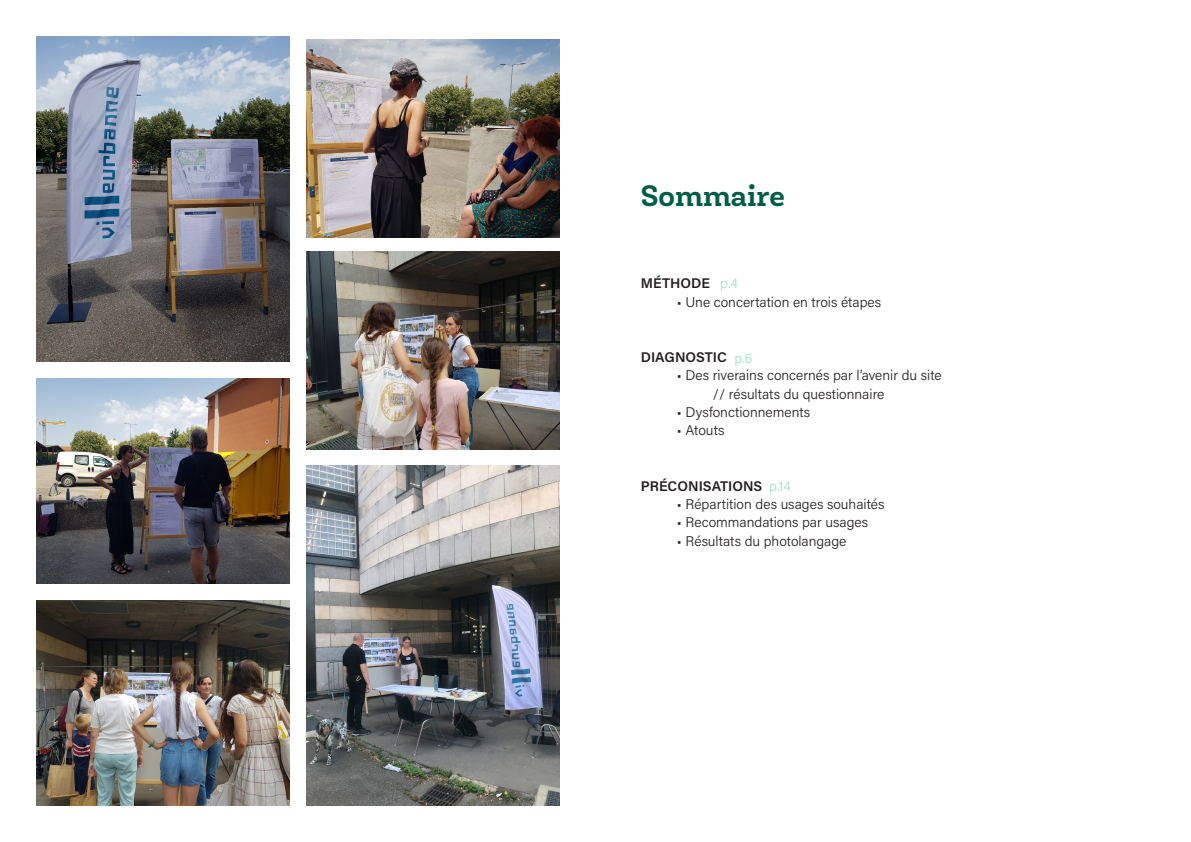
<style>
.page{position:relative;width:1191px;height:842px;background:#fff}
.page>*{position:absolute;margin:0;border:0;box-sizing:border-box;transform-origin:0 0}
.t1{font:700 30px "Roble";color:#005d45}
.t2{font:300 14px/18.4px "Acumin Pro";color:#231f20}
.t3{font:600 14px "Acumin Pro";color:#231f20}
.t4{font:300 14px "Acumin Pro";color:#a1deca}
</style>
<div class="page">
<img style="left:36px;top:36px;width:253px;height:325px">
<img style="left:306px;top:39px;width:253px;height:199px">
<img style="left:36px;top:378px;width:253px;height:206px">
<img style="left:36px;top:600px;width:253px;height:206px">
<img style="left:306px;top:466px;width:253px;height:340px">
<img style="left:306px;top:251px;width:253px;height:199px">
<p class="t1" style="left:641px;top:177px;width:145px">Sommaire</p>
<p class="t3" style="left:641px;top:273px;width:71px">MÉTHODE</p>
<p class="t2" style="left:677px;top:292px;width:206px">• Une concertation en trois étapes</p>
<p class="t4" style="left:720px;top:274px;width:19px">p.4</p>
<p class="t3" style="left:641px;top:347px;width:88px">DIAGNOSTIC</p>
<p class="t2" style="left:713px;top:365px;width:230px;text-indent:-36px">• Des riverains concernés par l’avenir du site // résultats du questionnaire</p>
<p class="t2" style="left:677px;top:402px;width:135px">• Dysfonctionnements</p>
<p class="t2" style="left:677px;top:421px;width:49px">• Atouts</p>
<p class="t4" style="left:734px;top:348px;width:19px">p.6</p>
<p class="t3" style="left:641px;top:476px;width:123px">PRÉCONISATIONS</p>
<p class="t2" style="left:677px;top:494px;width:209px">• Répartition des usages souhaités</p>
<p class="t2" style="left:677px;top:513px;width:193px">• Recommandations par usages</p>
<p class="t2" style="left:677px;top:531px;width:171px">• Résultats du photolangage</p>
<p class="t4" style="left:769px;top:476px;width:23px">p.14</p>
</div>
